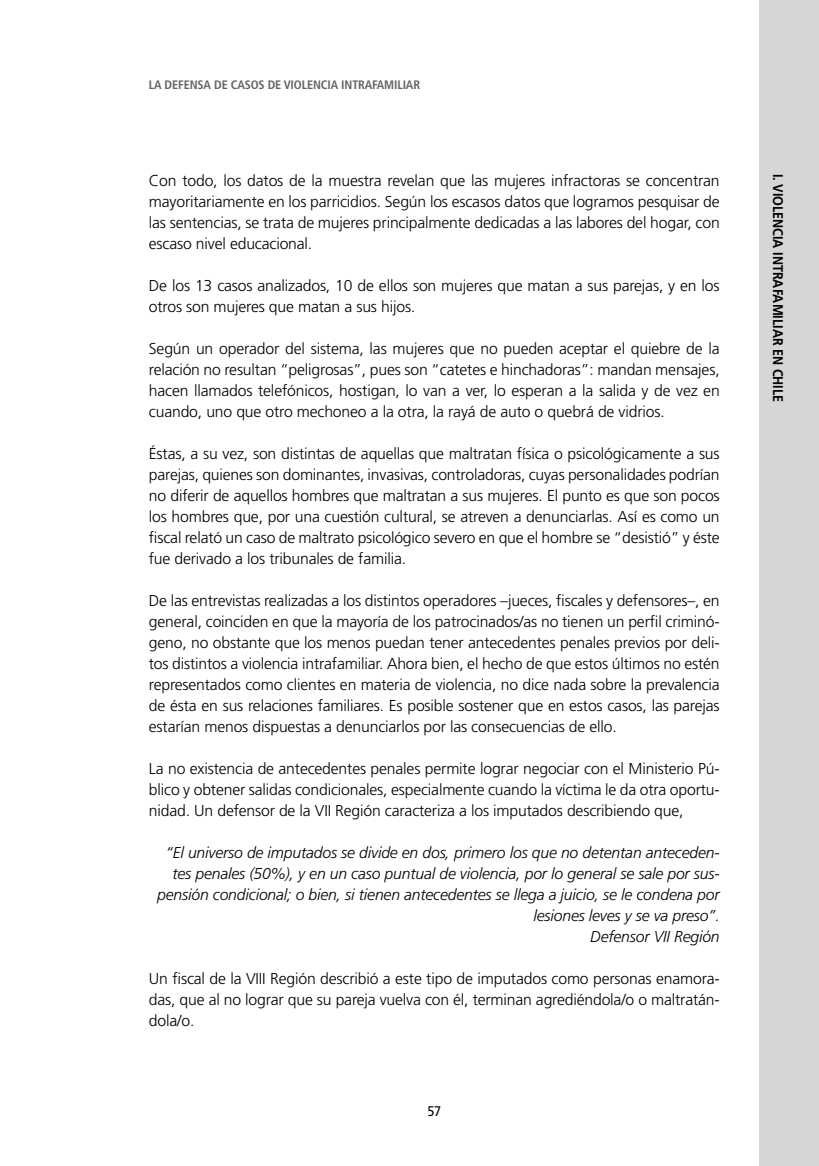
<style>
.page{position:relative;width:819px;height:1166px;background:#fff}
.page>*{position:absolute;margin:0;border:0;box-sizing:border-box;transform-origin:0 0}
.t1{font:300 15.75px/21px "Frutiger";letter-spacing:-.01em;color:#000;text-align:justify}
.t2{font:italic 300 15.75px/21px "Frutiger";letter-spacing:-.01em;color:#000;text-align:right}
.t3{font:700 14px "Frutiger";color:#000;scale:.9 1}
.t4{font:14px "Frutiger";color:#000;scale:.9 1}
.t5{font:700 condensed 12.25px "Frutiger";letter-spacing:-.01em;color:#636363}
</style>
<div class="page">
<div style="left:759px;top:0;width:60px;height:1166px;background:#d6d6d6"></div>
<p class="t5" style="left:149px;top:78px;width:273px">LA DEFENSA DE CASOS DE VIOLENCIA INTRAFAMILIAR</p>
<p class="t1" style="left:149px;top:170px;width:572px">Con todo, los datos de la muestra revelan que las mujeres infractoras se concentran mayoritariamente en los parricidios. Según los escasos datos que logramos pesquisar de las sentencias, se trata de mujeres principalmente dedicadas a las labores del hogar, con escaso nivel educacional.</p>
<p class="t1" style="left:149px;top:275px;width:572px">De los 13 casos analizados, 10 de ellos son mujeres que matan a sus parejas, y en los otros son mujeres que matan a sus hijos.</p>
<p class="t1" style="left:149px;top:338px;width:572px">Según un operador del sistema, las mujeres que no pueden aceptar el quiebre de la relación no resultan “peligrosas”, pues son “catetes e hinchadoras”: mandan mensajes, hacen llamados telefónicos, hostigan, lo van a ver, lo esperan a la salida y de vez en cuando, uno que otro mechoneo a la otra, la rayá de auto o quebrá de vidrios.</p>
<p class="t1" style="left:149px;top:443px;width:572px">Éstas, a su vez, son distintas de aquellas que maltratan física o psicológicamente a sus parejas, quienes son dominantes, invasivas, controladoras, cuyas personalidades podrían no diferir de aquellos hombres que maltratan a sus mujeres. El punto es que son pocos los hombres que, por una cuestión cultural, se atreven a denunciarlas. Así es como un fiscal relató un caso de maltrato psicológico severo en que el hombre se “desistió” y éste fue derivado a los tribunales de familia.</p>
<p class="t1" style="left:149px;top:590px;width:572px">De las entrevistas realizadas a los distintos operadores –jueces, fiscales y defensores–, en general, coinciden en que la mayoría de los patrocinados/as no tienen un perfil criminó&shy;geno, no obstante que los menos puedan tener antecedentes penales previos por deli&shy;tos distintos a violencia intrafamiliar. Ahora bien, el hecho de que estos últimos no estén representados como clientes en materia de violencia, no dice nada sobre la prevalencia de ésta en sus relaciones familiares. Es posible sostener que en estos casos, las parejas estarían menos dispuestas a denunciarlos por las consecuencias de ello.</p>
<p class="t1" style="left:149px;top:758px;width:572px">La no existencia de antecedentes penales permite lograr negociar con el Ministerio Pú&shy;blico y obtener salidas condicionales, especialmente cuando la víctima le da otra oportu&shy;nidad. Un defensor de la VII Región caracteriza a los imputados describiendo que,</p>
<p class="t2" style="left:157px;top:842px;width:564px">“El universo de imputados se divide en dos, primero los que no detentan anteceden&shy;tes penales (50%), y en un caso puntual de violencia, por lo general se sale por sus&shy;pensión condicional; o bien, si tienen antecedentes se llega a juicio, se le condena por lesiones leves y se va preso”.<br>Defensor VII Región</p>
<p class="t1" style="left:149px;top:968px;width:572px">Un fiscal de la VIII Región describió a este tipo de imputados como personas enamora&shy;das, que al no lograr que su pareja vuelva con él, terminan agrediéndola/o o maltratán&shy;dola/o.</p>
<p class="t4" style="left:427px;top:1103px;width:17px">57</p>
<p class="t3" style="left:786px;top:174px;width:255px;rotate:90deg">I. VIOLENCIA INTRAFAMILIAR EN CHILE</p>
</div>
